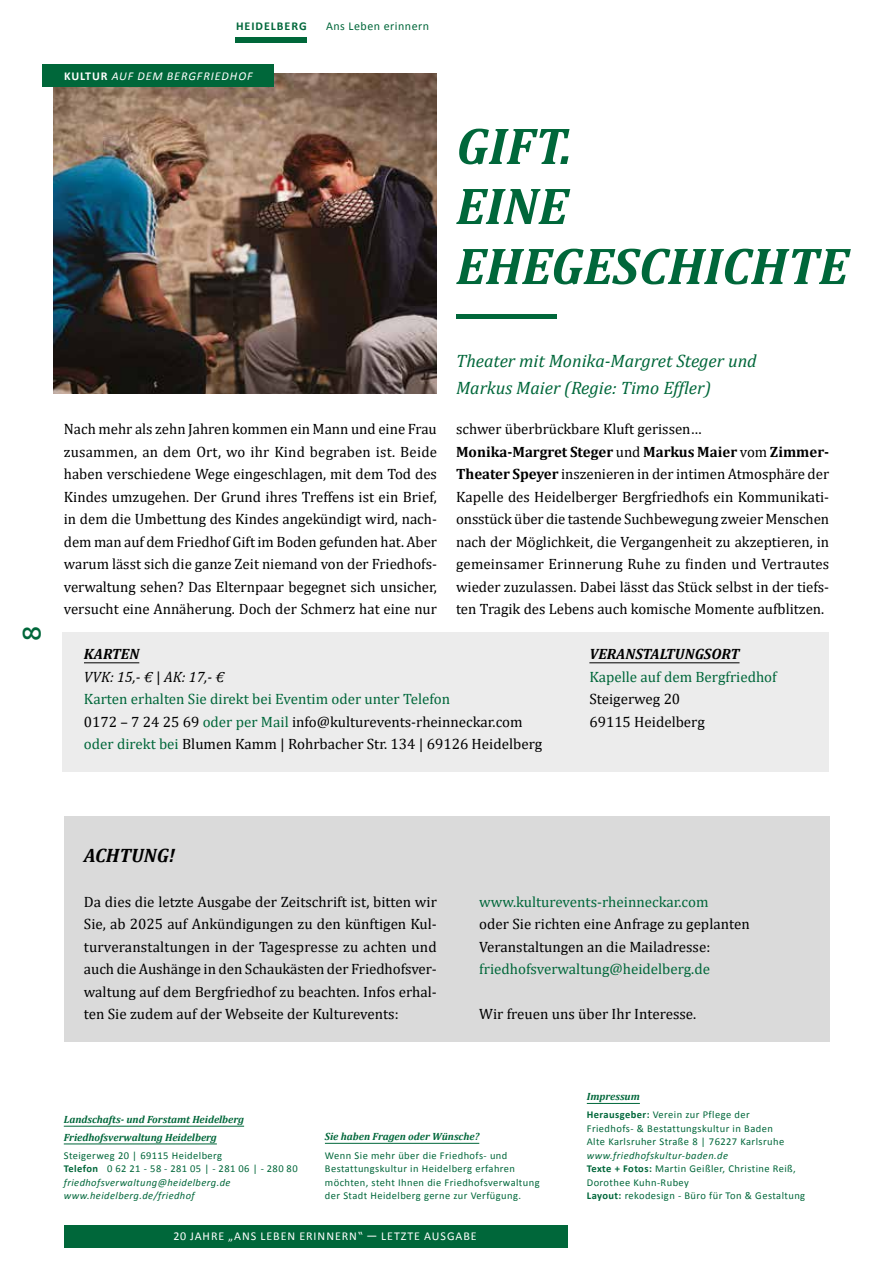
<style>
.page{position:relative;width:893px;height:1263px;background:#fff}
.page>*{position:absolute;margin:0;border:0;box-sizing:border-box;transform-origin:0 0}
.t1{font:italic 700 52.5px/60px "Cambria";color:#00673a}
.t2{font:25.5px "Bitter";color:#00673a}
.t3{font:italic 700 19.5px "Cambria";color:#000}
.t4{font:italic 18px/27px "Cambria";color:#00673a}
.t5{font:15px/22.5px "Cambria";color:#000}
.t6{font:15px "Cambria";color:#00673a}
.t7{font:italic 700 15px "Cambria";color:#000}
.t8{font:12px "Calibri";letter-spacing:.08em;color:#fff}
.t9{font:italic 12px "Calibri";letter-spacing:.08em;color:#fff}
.t10{font:12px "Calibri";letter-spacing:.04em;color:#00673a}
.t11{font:700 12px "Calibri";letter-spacing:.08em;color:#00673a}
.t12{font:10.5px/13.5px "Calibri";letter-spacing:.04em;color:#00673a}
.t13{font:italic 10.5px/13.5px "Calibri";letter-spacing:.04em;color:#00673a}
.t14{font:italic 700 10.5px/17.7px "Cambria";color:#00673a}
.s1{font-weight:700;font-style:normal}
.s2{font-weight:700}
.s3{font-weight:700;font-style:italic}
.s4{font-style:italic}
.s5{color:#00673a}
.s6{font-style:normal}
</style>
<div class="page">
<div style="left:64px;top:1225px;width:504px;height:22px;background:#00673a"></div>
<div style="left:236px;top:37px;width:71px;height:6px;background:#00673a"></div>
<div style="left:64px;top:816px;width:765px;height:225px;background:#dadada"></div>
<img style="left:54px;top:74px;width:383px;height:319px">
<div style="left:63px;top:632px;width:766px;height:139px;background:#ececec"></div>
<hr style="left:587px;top:1103px;width:53px;height:1px;background:#00673a">
<hr style="left:325px;top:1143px;width:154px;height:1px;background:#00673a">
<hr style="left:64px;top:1126px;width:180px;height:1px;background:#00673a">
<hr style="left:64px;top:1143px;width:153px;height:1px;background:#00673a">
<div style="left:43px;top:64px;width:231px;height:22px;background:#00673a"></div>
<hr style="left:589px;top:662px;width:150px;height:1px;background:#000">
<hr style="left:84px;top:662px;width:55px;height:1px;background:#000">
<div style="left:456px;top:314px;width:100px;height:5px;background:#00673a"></div>
<p class="t11" style="left:236px;top:18px;width:72px">HEIDELBERG</p>
<p class="t10" style="left:326px;top:18px;width:105px">Ans Leben erinnern</p>
<p class="t9" style="left:64px;top:67px;width:190px"><span class="s1">KULTUR</span> AUF DEM BERGFRIEDHOF</p>
<h1 class="t1" style="left:456px;top:114px;width:394px">GIFT.<br>EINE<br>EHEGESCHICHTE</h1>
<h2 class="t2" style="left:16px;top:640px;width:17px;rotate:-90deg">8</h2>
<p class="t5" style="left:64px;top:418px;width:375px;text-align:justify">Nach mehr als zehn Jahren kommen ein Mann und eine Frau zusammen, an dem Ort, wo ihr Kind begraben ist. Beide haben verschiedene Wege eingeschlagen, mit dem Tod des Kindes umzugehen. Der Grund ihres Treffens ist ein Brief, in dem die Umbettung des Kindes angekündigt wird, nach&shy;dem man auf dem Friedhof Gift im Boden gefunden hat. Aber warum lässt sich die ganze Zeit niemand von der Friedhofs&shy;verwaltung sehen? Das Elternpaar begegnet sich unsicher, versucht eine Annäherung. Doch der Schmerz hat eine nur</p>
<p class="t4" style="left:456px;top:346px;width:302px">Theater mit Monika-Margret Steger und<br>Markus Maier (Regie: Timo Effler)</p>
<p class="t5" style="left:456px;top:418px;width:375px">schwer überbrückbare Kluft gerissen…<br><span class="s2">Monika-Margret Steger</span> und <span class="s2">Markus Maier</span> vom <span class="s2">Zimmer-Theater Speyer</span> inszenieren in der intimen Atmosphäre der Kapelle des Heidelberger Bergfriedhofs ein Kommunikati&shy;onsstück über die tastende Suchbewegung zweier Menschen nach der Möglichkeit, die Vergangenheit zu akzeptieren, in gemeinsamer Erinnerung Ruhe zu finden und Vertrautes wieder zuzulassen. Dabei lässt das Stück selbst in der tiefs&shy;ten Tragik des Lebens auch komische Momente aufblitzen.</p>
<p class="t5" style="left:84px;top:643px;width:460px"><span class="s3">KARTEN<br></span><span class="s4">VVK: 15,- €</span> | <span class="s4">AK: 17,- €<br></span><span class="s5">Karten erhalten Sie direkt bei Eventim oder unter Telefon<br></span>0172 – 7 24 25 69 <span class="s5">oder per Mail</span> info@kulturevents-rheinneckar.com <span class="s5">oder direkt bei</span> Blumen Kamm | Rohrbacher Str. 134 | 69126 Heidelberg</p>
<p class="t7" style="left:589px;top:643px;width:152px">VERANSTALTUNGSORT</p>
<p class="t6" style="left:589px;top:668px;width:189px">Kapelle auf dem Bergfriedhof</p>
<p class="t5" style="left:589px;top:688px;width:117px">Steigerweg 20<br>69115 Heidelberg</p>
<h3 class="t3" style="left:84px;top:841px;width:93px">ACHTUNG!</h3>
<p class="t5" style="left:84px;top:890px;width:354px;text-align:justify">Da dies die letzte Ausgabe der Zeitschrift ist, bitten wir Sie, ab 2025 auf Ankündigungen zu den künftigen Kul&shy;turveranstaltungen in der Tagespresse zu achten und auch die Aushänge in den Schaukästen der Friedhofsver&shy;waltung auf dem Bergfriedhof zu beachten. Infos erhal&shy;ten Sie zudem auf der Webseite der Kulturevents:</p>
<p class="t6" style="left:479px;top:893px;width:231px">www.kulturevents-rheinneckar.com</p>
<p class="t5" style="left:479px;top:913px;width:272px">oder Sie richten eine Anfrage zu geplanten<br>Veranstaltungen an die Mailadresse:</p>
<p class="t6" style="left:479px;top:960px;width:232px">friedhofsverwaltung@heidelberg.de</p>
<p class="t5" style="left:479px;top:1003px;width:219px">Wir freuen uns über Ihr Interesse.</p>
<p class="t14" style="left:64px;top:1110px;width:182px">Landschafts- und Forstamt Heidelberg<br>Friedhofsverwaltung Heidelberg</p>
<p class="t13" style="left:64px;top:1148px;width:235px"><span class="s6">Steigerweg 20 | 69115 Heidelberg<br></span><span class="s1">Telefon</span> <span class="s6">0 62 21 - 58 - 281 05 | - 281 06 | - 280 80 </span>friedhofsverwaltung@heidelberg.de www.heidelberg.de/friedhof</p>
<p class="t14" style="left:325px;top:1127px;width:156px">Sie haben Fragen oder Wünsche?</p>
<p class="t12" style="left:325px;top:1148px;width:216px">Wenn Sie mehr über die Friedhofs- und Bestattungskultur in Heidelberg erfahren möchten, steht Ihnen die Friedhofsverwaltung der Stadt Heidelberg gerne zur Verfügung.</p>
<p class="t8" style="left:174px;top:1228px;width:305px">20 JAHRE „ANS LEBEN ERINNERN‟ — LETZTE AUSGABE</p>
<p class="t14" style="left:587px;top:1088px;width:55px">Impressum</p>
<p class="t12" style="left:587px;top:1108px;width:199px"><span class="s2">Herausgeber:</span> Verein zur Pflege der<br>Friedhofs- &amp; Bestattungskultur in Baden<br>Alte Karlsruher Straße 8 | 76227 Karlsruhe</p>
<p class="t12" style="left:587px;top:1148px;width:220px"><span class="s4">www.friedhofskultur-baden.de<br></span><span class="s2">Texte + Fotos:</span> Martin Geißler, Christine Reiß, Dorothee Kuhn-Rubey<br><span class="s2">Layout:</span> rekodesign - Büro für Ton &amp; Gestaltung</p>
</div>
